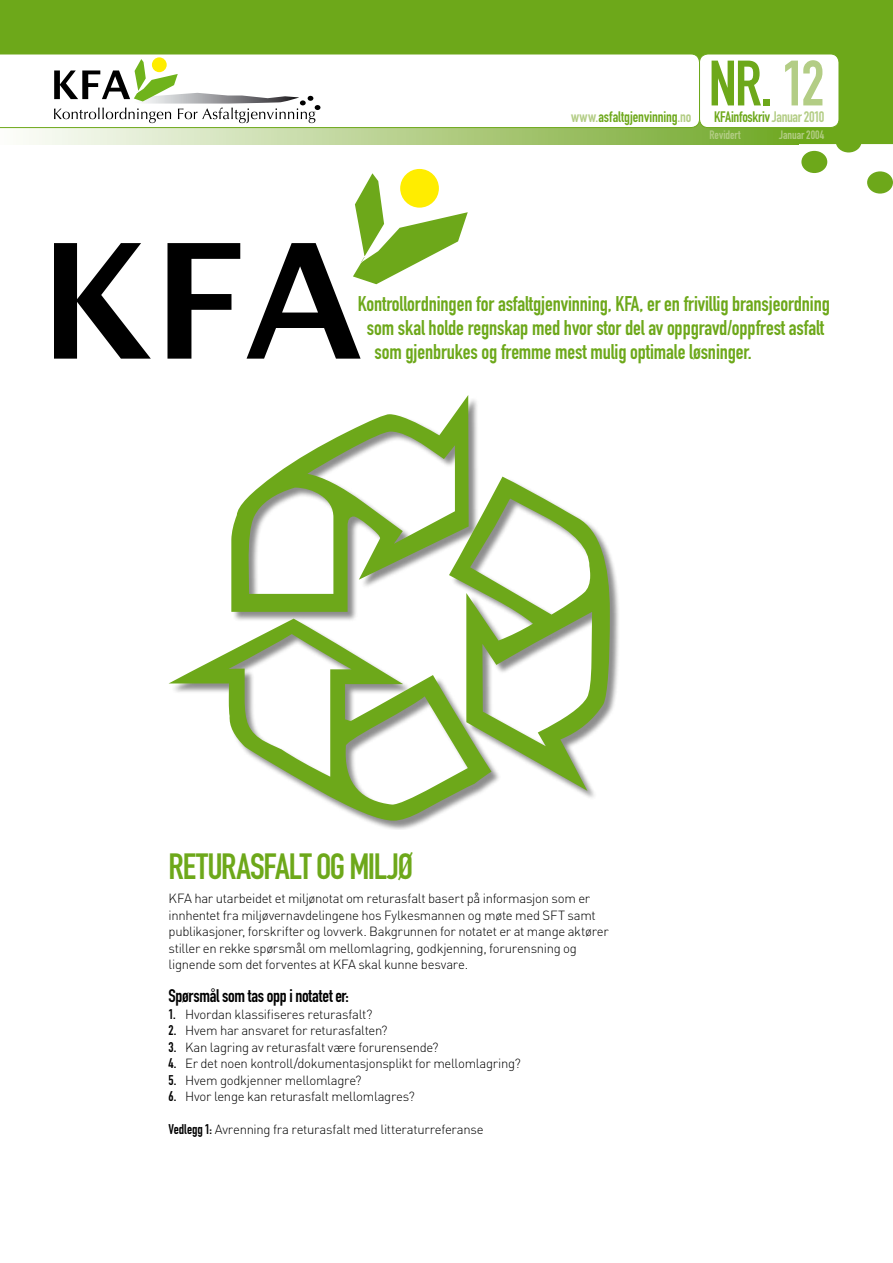
<style>
.page{position:relative;width:893px;height:1263px;background:#fff}
.page>*{position:absolute;margin:0;border:0;box-sizing:border-box;transform-origin:0 0}
.t1{font:63px "DIN Engschrift Std";color:#6da81a}
.t2{font:36px "DIN Engschrift Std";letter-spacing:-.035em;color:#6da81a}
.t3{font:21px "DIN Engschrift Std";letter-spacing:-.005em;color:#6da81a}
.t4{font:18px "DIN Engschrift Std";letter-spacing:-.015em;color:#000}
.t5{font:15px "DIN Engschrift Std";letter-spacing:-.01em;color:#6da81a}
.t6{font:300 13.2px/16.5px "DINOT";letter-spacing:-.02em;color:#000}
.t7{font:12px "DIN Engschrift Std";letter-spacing:-.005em;color:#b3cd85}
.s1{color:#b3cd85}
.s2{font-family:"DIN Engschrift Std";font-weight:400;font-size:13.8px}
</style>
<div class="page">
<div style="left:0;top:0;width:893px;height:144px;background:#6da81a"></div>
<div style="left:0;top:114px;width:799px;height:30px;background:linear-gradient(to right,#fdfdfb,#70a624)"></div>
<div style="left:699px;top:54px;width:140px;height:74px;background:#fff;border-radius:9px"></div>
<div style="left:699px;top:54px;width:140px;height:74px;border:1px solid #6da81a;border-radius:9px"></div>
<svg style="left:0;top:54px;width:700px;height:74px"></svg>
<svg style="left:152px;top:57px;width:15px;height:15px"></svg>
<svg style="left:54px;top:59px;width:266px;height:64px"></svg>
<div style="left:836px;top:130px;width:26px;height:22px;background:#6da81a;border-radius:50%"></div>
<div style="left:801px;top:151px;width:26px;height:22px;background:#6da81a;border-radius:50%"></div>
<div style="left:867px;top:171px;width:26px;height:23px;background:#6da81a;border-radius:50%"></div>
<div style="left:400px;top:169px;width:39px;height:39px;background:#ffed00;border-radius:50%"></div>
<svg style="left:54px;top:243px;width:97px;height:116px"></svg>
<svg style="left:167px;top:243px;width:73px;height:116px"></svg>
<svg style="left:247px;top:173px;width:221px;height:186px"></svg>
<div style="left:169px;top:395px;width:450px;height:435px;background:#000;opacity:.45"></div>
<svg style="left:169px;top:395px;width:441px;height:426px"></svg>
<p class="t5" style="left:571px;top:108px;width:122px"><span class="s1">www.</span>asfaltgjenvinning<span class="s1">.no</span></p>
<h1 class="t1" style="left:709px;top:46px;width:117px">NR. <span class="s1">12</span></h1>
<p class="t5" style="left:714px;top:108px;width:112px">KFAinfoskriv <span class="s1">Januar 2010</span></p>
<p class="t7" style="left:709px;top:128px;width:33px">Revidert</p>
<p class="t7" style="left:779px;top:128px;width:47px">Januar 2004</p>
<h3 class="t3" style="left:358px;top:291px;width:473px">Kontrollordningen for asfaltgjenvinning, KFA, er en frivillig bransjeordning</h3>
<h3 class="t3" style="left:367px;top:315px;width:459px">som skal holde regnskap med hvor stor del av oppgravd/oppfrest asfalt</h3>
<h3 class="t3" style="left:374px;top:339px;width:379px">som gjenbrukes og fremme mest mulig optimale løsninger.</h3>
<h2 class="t2" style="left:169px;top:845px;width:246px">RETURASFALT OG MILJØ</h2>
<p class="t6" style="left:169px;top:890px;width:442px">KFA har utarbeidet et miljønotat om returasfalt basert på informasjon som er innhentet fra miljøvernavdelingene hos Fylkesmannen og møte med SFT samt publikasjoner, forskrifter og lovverk. Bakgrunnen for notatet er at mange aktører stiller en rekke spørsmål om mellomlagring, godkjenning, forurensning og lignende som det forventes at KFA skal kunne besvare.</p>
<h3 class="t4" style="left:169px;top:985px;width:182px">Spørsmål som tas opp i notatet er:</h3>
<p class="t6" style="left:169px;top:1005px;width:205px"><span class="s2">1.</span> Hvordan klassifiseres returasfalt?</p>
<p class="t6" style="left:169px;top:1022px;width:221px"><span class="s2">2.</span> Hvem har ansvaret for returasfalten?</p>
<p class="t6" style="left:169px;top:1038px;width:272px"><span class="s2">3.</span> Kan lagring av returasfalt være forurensende?</p>
<p class="t6" style="left:169px;top:1055px;width:354px"><span class="s2">4.</span> Er det noen kontroll/dokumentasjonsplikt for mellomlagring?</p>
<p class="t6" style="left:169px;top:1071px;width:195px"><span class="s2">5.</span> Hvem godkjenner mellomlagre?</p>
<p class="t6" style="left:169px;top:1088px;width:248px"><span class="s2">6.</span> Hvor lenge kan returasfalt mellomlagres?</p>
<p class="t6" style="left:169px;top:1121px;width:317px"><span class="s2">Vedlegg 1:</span> Avrenning fra returasfalt med litteraturreferanse</p>
</div>
